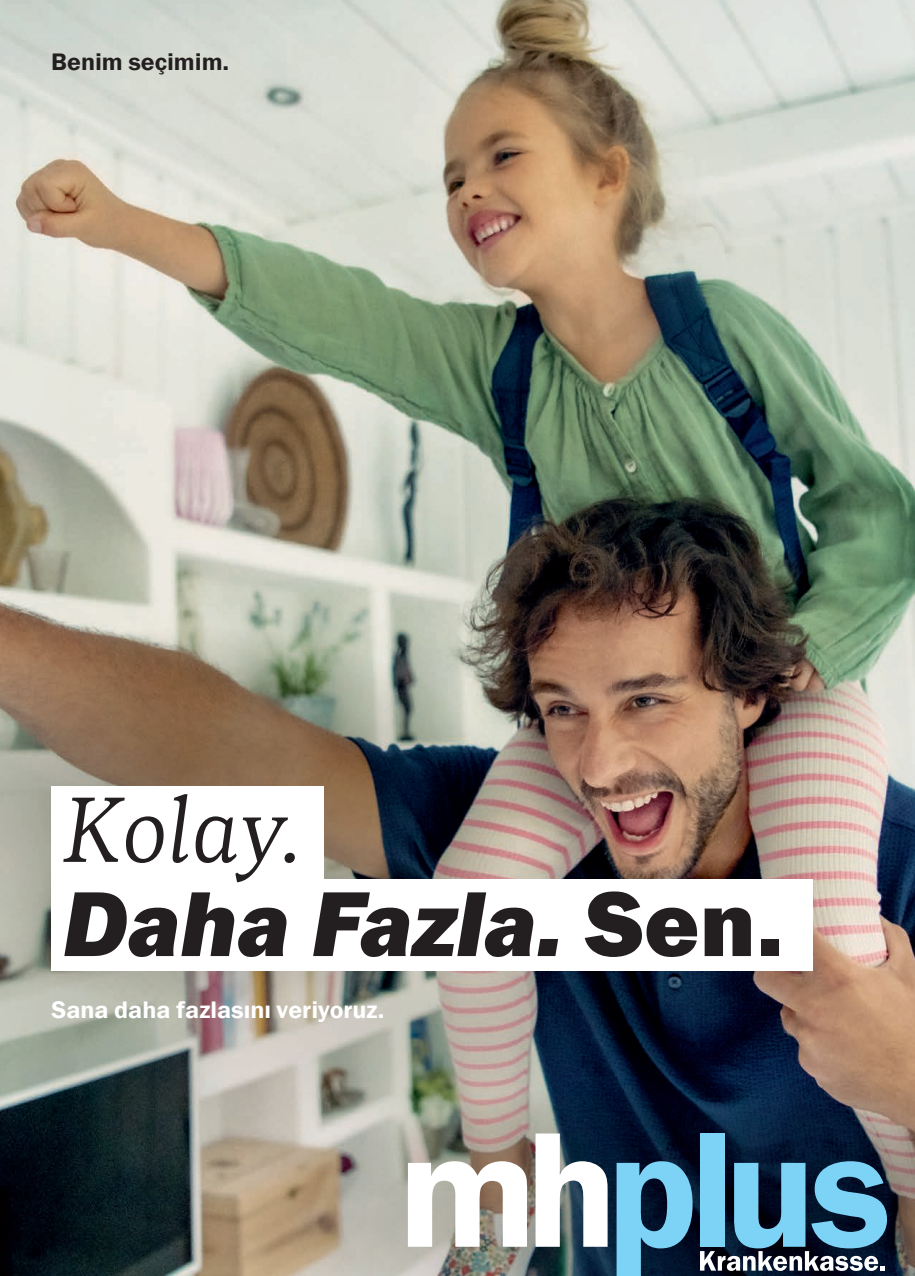
<style>
.page{position:relative;width:915px;height:1276px;background:#fff}
.page>*{position:absolute;margin:0;border:0;box-sizing:border-box;transform-origin:0 0}
.t1{font:italic 800 92.7px/94.2px "Franklin Gothic ITC";color:#231f20}
.copy{font:600 24px "Franklin Gothic ITC";color:#fff}
.t2{font:600 24px "Franklin Gothic ITC";color:#231f20}
.s1{font-family:"Loretta";font-weight:300}
.s2{font-style:normal}
</style>
<div class="page">
<img style="left:0;top:0;width:914px;height:1276px">
<svg style="left:225px;top:1076px;width:689px;height:200px;background:#867d73"></svg>
<svg style="left:0;top:626px;width:521px;height:205px;background:#897d6c"></svg>
<img style="left:0;top:831px;width:825px;height:351px">
<svg style="left:353px;top:859px;width:87px;height:89px"></svg>
<svg style="left:408px;top:1161px;width:120px;height:85px"></svg>
<svg style="left:535px;top:1133px;width:73px;height:113px"></svg>
<svg style="left:616px;top:1161px;width:76px;height:115px;background:#4d89a8"></svg>
<div style="left:699px;top:1133px;width:25px;height:113px;background:#7cd3f6"></div>
<svg style="left:699px;top:1161px;width:187px;height:110px"></svg>
<div style="left:51px;top:786px;width:272px;height:109px;background:#fff"></div>
<div style="left:51px;top:879px;width:761px;height:92px;background:#fff"></div>
<p class="t2" style="left:51px;top:47px;width:180px">Benim seçimim.</p>
<p class="t1" style="left:63px;top:787px;width:722px"><span class="s1">Kolay.<br></span>Daha Fazla. <span class="s2">Sen.</span></p>
<p class="copy" style="left:51px;top:995px;width:335px">Sana daha fazlasını veriyoruz.</p>
</div>
